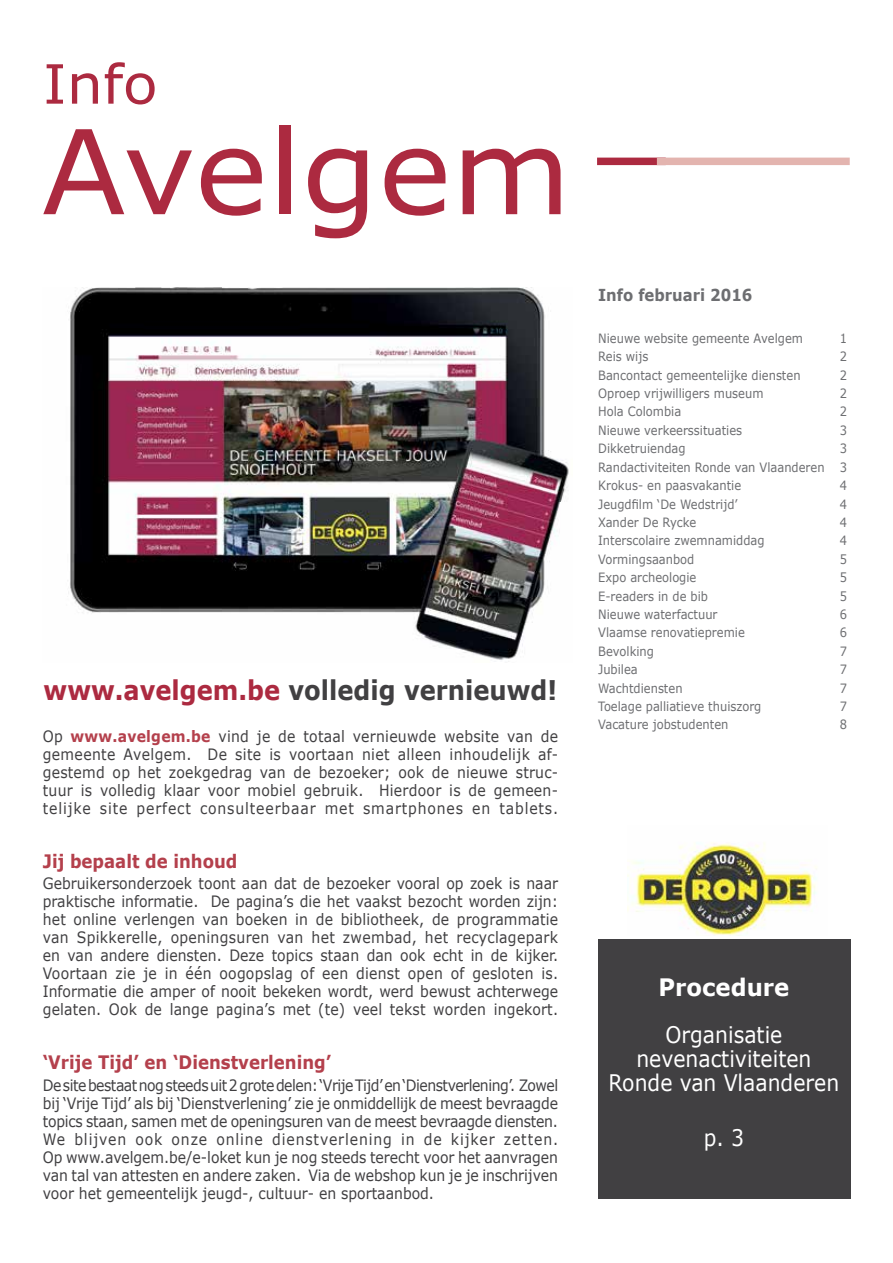
<style>
.page{position:relative;width:893px;height:1263px;background:#fff}
.page>*{position:absolute;margin:0;border:0;box-sizing:border-box;transform-origin:0 0}
.t1{font:116.85px "Verdana";color:#ac2a40;scale:1.05 1}
.t2{font:54.15px "Verdana";color:#ac2a40;scale:1.05 1}
.t3{font:700 27px "Verdana";color:#414042;scale:.89 1}
.t4{font:700 24px "Verdana";color:#fff;scale:.95 1}
.t5{font:22.8px/24px "Verdana";color:#fff;text-align:center;scale:.89 1}
.t6{font:700 18.6px "Verdana";color:#b4404c;scale:.89 1}
.t7{font:700 16.5px "Verdana";color:#6d6e71;scale:.9 1}
.t8{font:15.6px/18px "Verdana";letter-spacing:.01em;color:#414042;text-align:justify;scale:.89 1}
.t9{font:12.9px/18.5px "Verdana";color:#6d6e71;text-align:justify;scale:.89 1}
.s1{color:#ac2a40}
.s2{font-weight:700;color:#b4404c}
</style>
<div class="page">
<div style="left:597px;top:158px;width:69px;height:7px;background:#ac2a40"></div>
<div style="left:657px;top:158px;width:193px;height:7px;background:#e3b4af"></div>
<img style="left:68px;top:288px;width:501px;height:374px">
<div style="left:598px;top:940px;width:252px;height:259px;background:#414042"></div>
<img style="left:627px;top:843px;width:190px;height:92px">
<h2 class="t2" style="left:43px;top:47px;width:111px">Info</h2>
<h1 class="t1" style="left:42px;top:91px;width:506px">Avelgem</h1>
<h3 class="t3" style="left:44px;top:671px;width:578px"><span class="s1">www.avelgem.be</span> volledig vernieuwd!</h3>
<p class="t8" style="left:43px;top:727px;width:581px">Op <span class="s2">www.avelgem.be</span> vind je de totaal vernieuwde website van de gemeente Avelgem. De site is voortaan niet alleen inhoudelijk af&shy;gestemd op het zoekgedrag van de bezoeker; ook de nieuwe struc&shy;tuur is volledig klaar voor mobiel gebruik. Hierdoor is de gemeen&shy;telijke site perfect consulteerbaar met smartphones en tablets.</p>
<p class="t6" style="left:43px;top:848px;width:220px">Jij bepaalt de inhoud</p>
<p class="t8" style="left:43px;top:874px;width:581px">Gebruikersonderzoek toont aan dat de bezoeker vooral op zoek is naar praktische informatie. De pagina’s die het vaakst bezocht worden zijn: het online verlengen van boeken in de bibliotheek, de programmatie van Spikkerelle, openingsuren van het zwembad, het recyclagepark en van andere diensten. Deze topics staan dan ook echt in de kijker.<br>Voortaan zie je in één oogopslag of een dienst open of gesloten is.<br>Informatie die amper of nooit bekeken wordt, werd bewust achterwege gelaten. Ook de lange pagina’s met (te) veel tekst worden ingekort.</p>
<p class="t6" style="left:43px;top:1049px;width:326px">‘Vrije Tijd’ en ‘Dienstverlening’</p>
<p class="t8" style="left:43px;top:1076px;width:581px">De site bestaat nog steeds uit 2 grote delen: ‘Vrije Tijd’ en ‘Dienstverlening’. Zowel bij ‘Vrije Tijd’ als bij ‘Dienstverlening’ zie je onmiddellijk de meest bevraagde topics staan, samen met de openingsuren van de meest bevraagde diensten.<br>We blijven ook onze online dienstverlening in de kijker zetten.<br>Op www.avelgem.be/e-loket kun je nog steeds terecht voor het aanvragen van tal van attesten en andere zaken. Via de webshop kun je je inschrijven voor het gemeentelijk jeugd-, cultuur- en sportaanbod.</p>
<p class="t7" style="left:598px;top:283px;width:173px">Info februari 2016</p>
<p class="t9" style="left:598px;top:329px;width:232px">Nieuwe website gemeente Avelgem</p>
<p class="t9" style="left:840px;top:329px;width:10px">1</p>
<p class="t9" style="left:598px;top:347px;width:58px">Reis wijs</p>
<p class="t9" style="left:840px;top:347px;width:10px">2</p>
<p class="t9" style="left:598px;top:366px;width:229px">Bancontact gemeentelijke diensten</p>
<p class="t9" style="left:840px;top:366px;width:10px">2</p>
<p class="t9" style="left:598px;top:384px;width:187px">Oproep vrijwilligers museum</p>
<p class="t9" style="left:840px;top:384px;width:10px">2</p>
<p class="t9" style="left:598px;top:402px;width:95px">Hola Colombia</p>
<p class="t9" style="left:840px;top:402px;width:10px">2</p>
<p class="t9" style="left:598px;top:421px;width:163px">Nieuwe verkeerssituaties</p>
<p class="t9" style="left:840px;top:421px;width:10px">3</p>
<p class="t9" style="left:598px;top:439px;width:100px">Dikketruiendag</p>
<p class="t9" style="left:598px;top:439px;width:281px;text-indent:242px">3<br>Randactiviteiten Ronde van Vlaanderen 3<br>Krokus- en paasvakantie</p>
<p class="t9" style="left:840px;top:476px;width:10px">4</p>
<p class="t9" style="left:598px;top:494px;width:158px">Jeugdfilm ‘De Wedstrijd’</p>
<p class="t9" style="left:840px;top:494px;width:10px">4</p>
<p class="t9" style="left:598px;top:513px;width:112px">Xander De Rycke</p>
<p class="t9" style="left:840px;top:513px;width:10px">4</p>
<p class="t9" style="left:598px;top:531px;width:189px">Interscolaire zwemnamiddag</p>
<p class="t9" style="left:840px;top:531px;width:10px">4</p>
<p class="t9" style="left:598px;top:550px;width:110px">Vormingsaanbod</p>
<p class="t9" style="left:840px;top:550px;width:10px">5</p>
<p class="t9" style="left:598px;top:568px;width:112px">Expo archeologie</p>
<p class="t9" style="left:840px;top:568px;width:10px">5</p>
<p class="t9" style="left:598px;top:586px;width:125px">E-readers in de bib</p>
<p class="t9" style="left:840px;top:586px;width:10px">5</p>
<p class="t9" style="left:598px;top:605px;width:136px">Nieuwe waterfactuur</p>
<p class="t9" style="left:840px;top:605px;width:10px">6</p>
<p class="t9" style="left:598px;top:623px;width:166px">Vlaamse renovatiepremie</p>
<p class="t9" style="left:840px;top:623px;width:10px">6</p>
<p class="t9" style="left:598px;top:642px;width:64px">Bevolking</p>
<p class="t9" style="left:840px;top:642px;width:10px">7</p>
<p class="t9" style="left:598px;top:660px;width:46px">Jubilea</p>
<p class="t9" style="left:840px;top:660px;width:10px">7</p>
<p class="t9" style="left:598px;top:678px;width:96px">Wachtdiensten</p>
<p class="t9" style="left:840px;top:678px;width:10px">7</p>
<p class="t9" style="left:598px;top:697px;width:185px">Toelage palliatieve thuiszorg</p>
<p class="t9" style="left:840px;top:697px;width:10px">7</p>
<p class="t9" style="left:598px;top:715px;width:148px">Vacature jobstudenten</p>
<p class="t9" style="left:840px;top:715px;width:10px">8</p>
<h3 class="t4" style="left:658px;top:970px;width:139px">Procedure</h3>
<h3 class="t5" style="left:609px;top:1022px;width:261px">Organisatie nevenactiviteiten<br>Ronde van Vlaanderen</h3>
<h3 class="t5" style="left:704px;top:1125px;width:47px">p. 3</h3>
</div>
